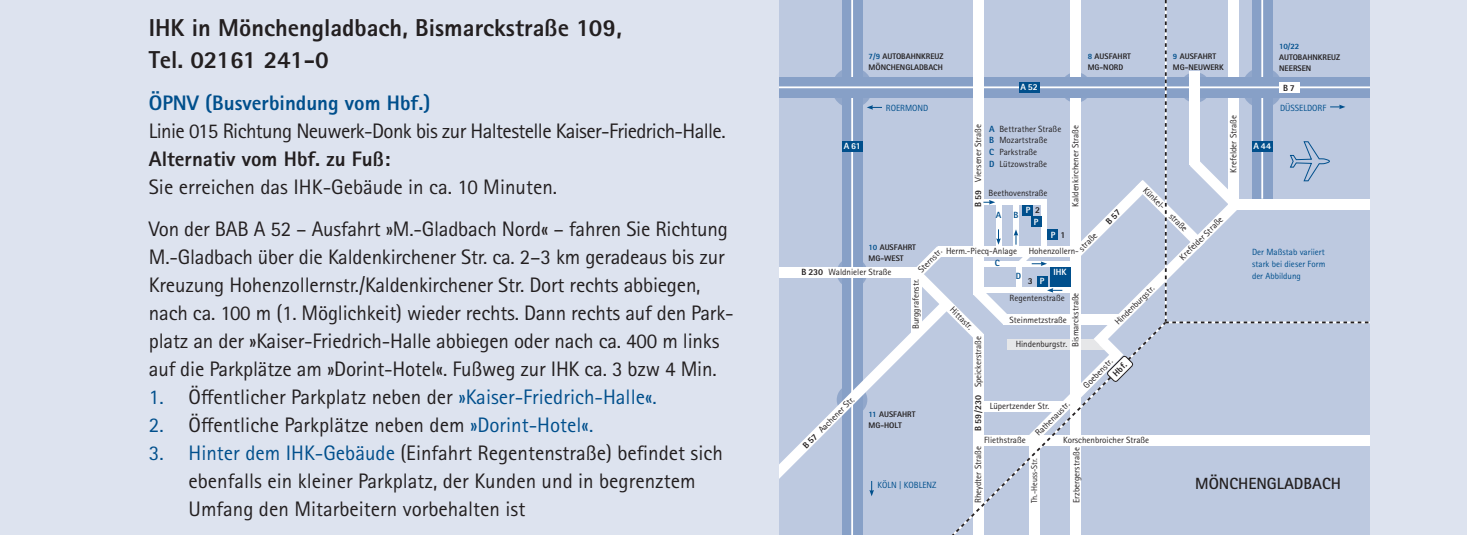
<style>
.page{position:relative;width:1467px;height:535px;background:#dde3ef}
.page>*{position:absolute;margin:0;border:0;box-sizing:border-box;transform-origin:0 0}
.t1{font:800 24.5px/31.5px "Rotis Sans Serif Pro";color:#231f20}
.t2{font:21px/28px "Rotis Sans Serif Pro";letter-spacing:-.01em;color:#231f20}
.t3{font:21px "Rotis Sans Serif Pro";letter-spacing:-.03em;color:#231f20}
.t4{font:800 21px "Rotis Sans Serif Pro";color:#004f8c}
.t5{font:800 21px "Rotis Sans Serif Pro";color:#231f20}
.t6{font:700 16.1px "Rotis Sans Serif";color:#231f20}
.t7{font:9.1px/11.5px "Rotis Sans Serif";color:#231f20}
.t8{font:9.1px/11.5px "Rotis Sans Serif";color:#004f8c;text-align:justify}
.t9{font:800 9.1px "Rotis Sans Serif";letter-spacing:.005em;color:#fff}
.t10{font:800 9.1px "Rotis Sans Serif";color:#231f20}
.t11{font:800 9.1px "Rotis Sans Serif";color:#004f8c}
.t12{font:8.4px "Rotis Sans Serif";color:#231f20;scale:.95 1}
.t13{font:800 8.05px/10.8px "Rotis Sans Serif";color:#231f20}
.t14{font:800 8.05px "Rotis Sans Serif";color:#004f8c}
.s1{color:#004f8c}
.s2{font-weight:800}
.s3{font-weight:800;color:#004f8c}
</style>
<div class="page">
<div style="left:779px;top:0;width:590px;height:535px;background:#bdc9e0"></div>
<svg style="left:836px;top:257px;width:31px;height:31px"></svg>
<div style="left:975px;top:435px;width:394px;height:10px;background:#fff"></div>
<div style="left:831px;top:67px;width:41px;height:41px;background:#91a7cb;border-radius:50%"></div>
<div style="left:842px;top:0;width:20px;height:535px;background:#87a0c7"></div>
<hr style="left:851px;top:0;width:2px;height:535px;background:#fff">
<div style="left:779px;top:77px;width:590px;height:21px;background:#87a0c7"></div>
<hr style="left:779px;top:86px;width:590px;height:2px;background:#fff">
<svg style="left:952px;top:442px;width:216px;height:93px"></svg>
<div style="left:779px;top:267px;width:143px;height:10px;background:#fff"></div>
<div style="left:842px;top:141px;width:20px;height:10px;background:#004f8c"></div>
<svg style="left:779px;top:299px;width:130px;height:236px"></svg>
<svg style="left:867px;top:105px;width:15px;height:5px"></svg>
<svg style="left:869px;top:481px;width:5px;height:15px"></svg>
<svg style="left:909px;top:0;width:460px;height:442px"></svg>
<p class="t1" style="left:149px;top:15px;width:475px">IHK in Mönchengladbach, Bismarckstraße 109,<br>Tel. 02161 241-0</p>
<p class="t4" style="left:149px;top:95px;width:283px">ÖPNV (Busverbindung vom Hbf.)</p>
<p class="t3" style="left:149px;top:123px;width:578px">Linie 015 Richtung Neuwerk-Donk bis zur Haltestelle Kaiser-Friedrich-Halle.</p>
<p class="t5" style="left:149px;top:151px;width:243px">Alternativ vom Hbf. zu Fuß:</p>
<p class="t2" style="left:149px;top:167px;width:580px;line-height:42px">Sie erreichen das IHK-Gebäude in ca. 10 Minuten.<br>Von der BAB A 52 – Ausfahrt »M.-Gladbach Nord« – fahren Sie Richtung</p>
<p class="t2" style="left:149px;top:244px;width:586px">M.-Gladbach über die Kaldenkirchener Str. ca. 2–3 km geradeaus bis zur Kreuzung Hohenzollernstr./Kaldenkirchener Str. Dort rechts abbiegen, nach ca. 100 m (1. Möglichkeit) wieder rechts. Dann rechts auf den Park&shy;platz an der »Kaiser-Friedrich-Halle abbiegen oder nach ca. 400 m links auf die Parkplätze am »Dorint-Hotel«. Fußweg zur IHK ca. 3 bzw 4 Min.</p>
<p class="t2" style="left:149px;top:384px;width:509px"><span class="s1">1.</span> Öffentlicher Parkplatz neben der <span class="s1">»Kaiser-Friedrich-Halle«.</span></p>
<p class="t2" style="left:149px;top:412px;width:446px"><span class="s1">2.</span> Öffentliche Parkplätze neben dem <span class="s1">»Dorint-Hotel«.</span></p>
<p class="t2" style="left:189px;top:440px;width:536px;text-indent:-40px"><span class="s1">3. Hinter dem IHK-Gebäude</span> (Einfahrt Regentenstraße) befindet sich ebenfalls ein kleiner Parkplatz, der Kunden und in begrenztem<br>Umfang den Mitarbeitern vorbehalten ist</p>
<p class="t13" style="left:868px;top:52px;width:77px"><span class="s1">7/9</span> AUTOBAHNKREUZ<br>MÖNCHENGLADBACH</p>
<p class="t13" style="left:1087px;top:52px;width:45px"><span class="s1">8</span> AUSFAHRT<br>MG-NORD</p>
<p class="t13" style="left:1173px;top:52px;width:52px"><span class="s1">9</span> AUSFAHRT<br>MG-NEUWERK</p>
<p class="t14" style="left:1279px;top:43px;width:22px">10/22</p>
<p class="t13" style="left:1279px;top:52px;width:63px">AUTOBAHNKREUZ<br>NEERSEN</p>
<p class="t9" style="left:1020px;top:84px;width:19px">A 52</p>
<p class="t10" style="left:1283px;top:85px;width:13px">B 7</p>
<p class="t7" style="left:1070px;top:207px;width:83px;rotate:-90deg">Kaldenkirchener Straße</p>
<p class="t8" style="left:886px;top:103px;width:44px">ROERMOND</p>
<p class="t8" style="left:1280px;top:103px;width:48px">DÜSSELDORF</p>
<p class="t7" style="left:1228px;top:173px;width:59px;rotate:-90deg">Krefelder Straße</p>
<p class="t7" style="left:973px;top:207px;width:84px;rotate:-90deg"><span class="s2">B 59</span> Viersener Straße</p>
<p class="t7" style="left:989px;top:124px;width:74px"><span class="s3">A</span> Bettrather Straße<br><span class="s3">B</span> Mozartstraße<br><span class="s3">C</span> Parkstraße<br><span class="s3">D</span> Lützowstraße</p>
<p class="t9" style="left:843px;top:143px;width:19px">A 61</p>
<p class="t9" style="left:1253px;top:143px;width:19px">A 44</p>
<p class="t7" style="left:1148px;top:185px;width:60px;rotate:45deg">Künkel- straße</p>
<p class="t7" style="left:988px;top:188px;width:60px">Beethovenstraße</p>
<p class="t11" style="left:995px;top:212px;width:7px">A</p>
<p class="t9" style="left:1025px;top:207px;width:6px">P</p>
<p class="t10" style="left:1035px;top:207px;width:7px">2</p>
<p class="t11" style="left:1013px;top:212px;width:7px">B</p>
<p class="t7" style="left:1177px;top:255px;width:59px;rotate:-45deg">Krefelder Straße</p>
<p class="t9" style="left:1034px;top:218px;width:6px">P</p>
<p class="t9" style="left:1050px;top:231px;width:6px">P</p>
<p class="t10" style="left:1060px;top:232px;width:7px">1</p>
<p class="t7" style="left:1076px;top:246px;width:24px;rotate:-45deg">straße</p>
<p class="t13" style="left:868px;top:242px;width:49px"><span class="s1">10</span> AUSFAHRT<br>MG-WEST</p>
<p class="t7" style="left:946px;top:246px;width:72px">Herm.-Piecq-Anlage</p>
<p class="t7" style="left:1028px;top:246px;width:52px">Hohenzollern-</p>
<p class="t8" style="left:1252px;top:247px;width:75px">Der Maßstab variiert stark bei dieser Form der Abbildung</p>
<p class="t7" style="left:916px;top:267px;width:31px;rotate:-45deg">Sternstr.</p>
<p class="t11" style="left:995px;top:260px;width:7px">C</p>
<p class="t7" style="left:801px;top:267px;width:92px"><span class="s2">B 230</span> Waldnieler Straße</p>
<p class="t9" style="left:1053px;top:269px;width:15px">IHK</p>
<p class="t11" style="left:1016px;top:273px;width:7px">D</p>
<p class="t9" style="left:1040px;top:278px;width:6px">P</p>
<p class="t10" style="left:1028px;top:278px;width:7px">3</p>
<p class="t7" style="left:911px;top:329px;width:52px;rotate:-90deg">Burggrafenstr.</p>
<p class="t7" style="left:1113px;top:320px;width:53px;rotate:-45deg">Hindenburgstr.</p>
<p class="t7" style="left:1070px;top:347px;width:56px;rotate:-90deg">Bismarckstraße</p>
<p class="t7" style="left:1009px;top:293px;width:57px">Regentenstraße</p>
<p class="t7" style="left:955px;top:304px;width:30px;rotate:45deg">Hittastr.</p>
<p class="t7" style="left:1009px;top:315px;width:59px">Steinmetzstraße</p>
<p class="t7" style="left:973px;top:430px;width:96px;rotate:-90deg"><span class="s2">B 59/230</span> Speickerstraße</p>
<p class="t7" style="left:1015px;top:339px;width:53px">Hindenburgstr.</p>
<p class="t7" style="left:1081px;top:383px;width:39px;rotate:-45deg">Goebenstr.</p>
<p class="t10" style="left:1112px;top:372px;width:17px;rotate:-45deg">Hbf.</p>
<p class="t7" style="left:801px;top:443px;width:70px;rotate:-45deg"><span class="s2">B 57</span> Aachener Str.</p>
<p class="t7" style="left:989px;top:401px;width:61px">Lüpertzender Str.</p>
<p class="t7" style="left:1033px;top:431px;width:46px;rotate:-45deg">Rathenaustr.</p>
<p class="t13" style="left:868px;top:409px;width:48px"><span class="s1">11</span> AUSFAHRT<br>MG-HOLT</p>
<p class="t7" style="left:984px;top:435px;width:43px">Fliethstraße</p>
<p class="t7" style="left:1063px;top:435px;width:87px">Korschenbroicher Straße</p>
<p class="t7" style="left:973px;top:503px;width:58px;rotate:-90deg">Rheydter Straße</p>
<p class="t12" style="left:1031px;top:503px;width:49px;rotate:-90deg">Th.-Heuss-Str.</p>
<p class="t7" style="left:1071px;top:503px;width:57px;rotate:-90deg">Erzbergerstraße</p>
<p class="t6" style="left:1195px;top:477px;width:147px">MÖNCHENGLADBACH</p>
<p class="t8" style="left:877px;top:480px;width:61px">KÖLN | KOBLENZ</p>
</div>
